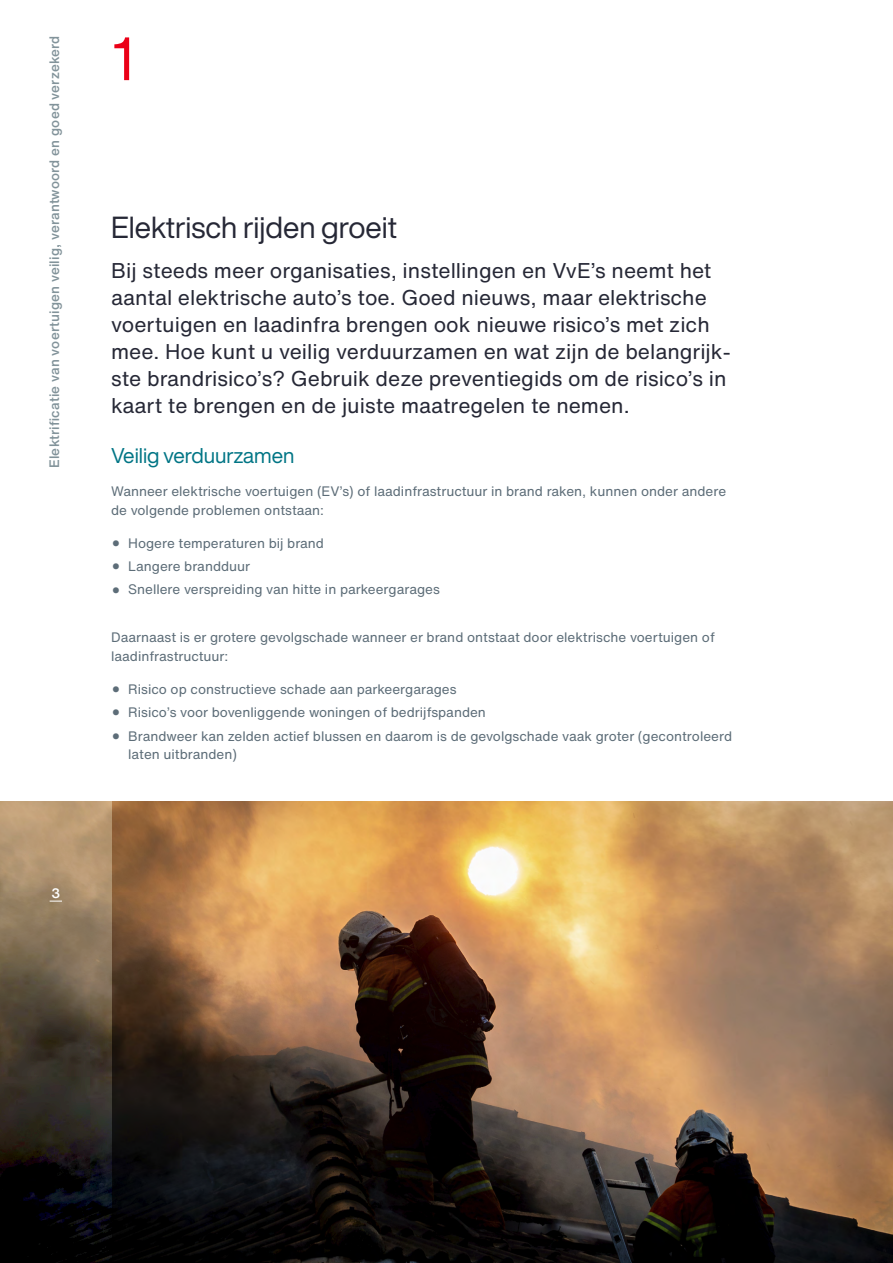
<style>
.page{position:relative;width:893px;height:1263px;background:#fff}
.page>*{position:absolute;margin:0;border:0;box-sizing:border-box;transform-origin:0 0}
.t1{font:60px "Helvetica Now Display";color:#eb0017}
.t2{font:30px "Helvetica Now Display";color:#262836}
.t3{font:21px/27px "Helvetica Now Text";color:#262836}
.t4{font:21px "Helvetica Now Display";color:#007585}
.t5{font:13.5px/19.5px "Helvetica Now Text";color:#5d6d78}
.t6{font:500 13.5px "Helvetica Now Text";letter-spacing:.01em;color:#82939a}
.t7{font:500 13.5px "Helvetica Now Text";color:#fff}
.s1{font-family:"Helvetica Neue";font-size:27px}
</style>
<div class="page">
<img style="left:112px;top:801px;width:781px;height:462px">
<svg style="left:0;top:801px;width:112px;height:462px;background:#574a3a"></svg>
<svg style="left:50px;top:901px;width:12px;height:1px"></svg>
<p class="t6" style="left:44px;top:468px;width:434px;rotate:-90deg">Elektrificatie van voertuigen veilig, verantwoord en goed verzekerd</p>
<h1 class="t1" style="left:112px;top:17px;width:23px">1</h1>
<h2 class="t2" style="left:111px;top:207px;width:287px">Elektrisch rijden groeit</h2>
<p class="t3" style="left:111px;top:256px;width:621px">Bij steeds meer organisaties, instellingen en VvE’s neemt het aantal elektrische auto’s toe. Goed nieuws, maar elektrische voertuigen en laadinfra brengen ook nieuwe risico’s met zich mee. Hoe kunt u veilig verduurzamen en wat zijn de belangrijk&shy;ste brandrisico’s? Gebruik deze preventiegids om de risico’s in kaart te brengen en de juiste maatregelen te nemen.</p>
<h3 class="t4" style="left:111px;top:441px;width:185px">Veilig verduurzamen</h3>
<p class="t5" style="left:111px;top:481px;width:616px">Wanneer elektrische voertuigen (EV’s) of laadinfrastructuur in brand raken, kunnen onder andere de volgende problemen ontstaan:</p>
<p class="t5" style="left:111px;top:533px;width:214px"><span class="s1">•</span> Hogere temperaturen bij brand</p>
<p class="t5" style="left:111px;top:556px;width:141px"><span class="s1">•</span> Langere brandduur</p>
<p class="t5" style="left:111px;top:579px;width:330px"><span class="s1">•</span> Snellere verspreiding van hitte in parkeergarages</p>
<p class="t5" style="left:111px;top:627px;width:605px">Daarnaast is er grotere gevolgschade wanneer er brand ontstaat door elektrische voertuigen of laadinfrastructuur:</p>
<p class="t5" style="left:111px;top:679px;width:347px"><span class="s1">•</span> Risico op constructieve schade aan parkeergarages</p>
<p class="t5" style="left:111px;top:702px;width:376px"><span class="s1">•</span> Risico’s voor bovenliggende woningen of bedrijfspanden</p>
<p class="t5" style="left:128px;top:726px;width:605px;line-height:18.9px;text-indent:-17px"><span class="s1">•</span> Brandweer kan zelden actief blussen en daarom is de gevolgschade vaak groter (gecontroleerd laten uitbranden)</p>
<p class="t7" style="left:51px;top:883px;width:10px">3</p>
</div>
